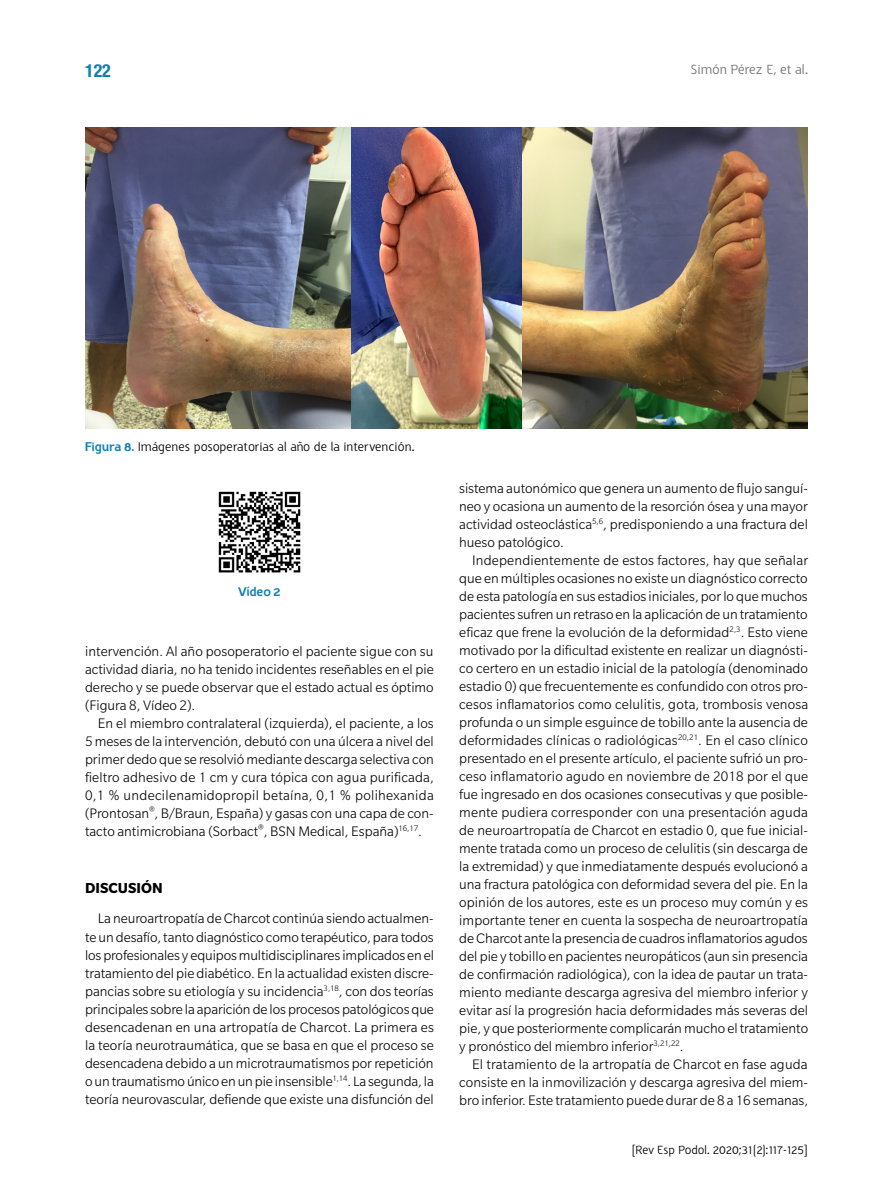
<style>
.page{position:relative;width:893px;height:1191px;background:#fff}
.page>*{position:absolute;margin:0;border:0;box-sizing:border-box;transform-origin:0 0}
.t1{font:700 condensed 18px "Helvetica Neue LT Std";color:#1280b0}
.t2{font:700 15.75px "Slate Pro";color:#000}
.t3{font:300 15px/18px "Slate Pro";color:#000;text-align:justify}
.t4{font:14.25px "Halvorsen";letter-spacing:-.03em;color:#6f6f6f}
.t5{font:13.5px "Halvorsen";letter-spacing:-.02em;color:#000}
.t6{font:800 13.5px "Halvorsen";letter-spacing:-.01em;color:#1280b0}
.t7{font:12.75px "Halvorsen";letter-spacing:-.03em;color:#000}
.s1{font-weight:800;color:#1280b0}
</style>
<div class="page">
<img style="left:218px;top:491px;width:83px;height:82px">
<img style="left:85px;top:128px;width:723px;height:301px">
<p class="t1" style="left:85px;top:59px;width:27px">122</p>
<p class="t4" style="left:691px;top:61px;width:119px">Simón Pérez E, et al.</p>
<p class="t5" style="left:85px;top:439px;width:331px"><span class="s1">Figura 8.</span> Imágenes posoperatorias al año de la intervención.</p>
<p class="t6" style="left:238px;top:584px;width:45px">Vídeo 2</p>
<p class="t3" style="left:85px;top:642px;width:350px">intervención. Al año posoperatorio el paciente sigue con su actividad diaria, no ha tenido incidentes reseñables en el pie derecho y se puede observar que el estado actual es óptimo (Figura 8, Vídeo 2).</p>
<p class="t3" style="left:85px;top:714px;width:350px;text-indent:13px">En el miembro contralateral (izquierda), el paciente, a los 5 meses de la intervención, debutó con una úlcera a nivel del primer dedo que se resolvió mediante descarga selectiva con fieltro adhesivo de 1 cm y cura tópica con agua purificada, 0,1 % undecilenamidopropil betaína, 0,1 % polihexanida (Prontosan<sup>®</sup>, B/Braun, España) y gasas con una capa de con&shy;tacto antimicrobiana (Sorbact<sup>®</sup>, BSN Medical, España)<sup>16,17</sup>.</p>
<p class="t2" style="left:85px;top:879px;width:79px">DISCUSIÓN</p>
<p class="t3" style="left:85px;top:909px;width:350px;text-indent:13px">La neuroartropatía de Charcot continúa siendo actualmen&shy;te un desafío, tanto diagnóstico como terapéutico, para todos los profesionales y equipos multidisciplinares implicados en el tratamiento del pie diabético. En la actualidad existen discre&shy;pancias sobre su etiología y su incidencia<sup>3,18</sup>, con dos teorías principales sobre la aparición de los procesos patológicos que desencadenan en una artropatía de Charcot. La primera es la teoría neurotraumática, que se basa en que el proceso se desencadena debido a un microtraumatismos por repetición o un traumatismo único en un pie insensible<sup>1,14</sup>. La segunda, la teoría neurovascular, defiende que existe una disfunción del</p>
<p class="t3" style="left:459px;top:479px;width:350px">sistema autonómico que genera un aumento de flujo sanguí&shy;neo y ocasiona un aumento de la resorción ósea y una mayor actividad osteoclástica<sup>5,6</sup>, predisponiendo a una fractura del hueso patológico.</p>
<p class="t3" style="left:459px;top:551px;width:350px;text-indent:13px">Independientemente de estos factores, hay que señalar que en múltiples ocasiones no existe un diagnóstico correcto de esta patología en sus estadios iniciales, por lo que muchos pacientes sufren un retraso en la aplicación de un tratamiento eficaz que frene la evolución de la deformidad<sup>2,3</sup>. Esto viene motivado por la dificultad existente en realizar un diagnósti&shy;co certero en un estadio inicial de la patología (denominado estadio 0) que frecuentemente es confundido con otros pro&shy;cesos inflamatorios como celulitis, gota, trombosis venosa profunda o un simple esguince de tobillo ante la ausencia de deformidades clínicas o radiológicas<sup>20,21</sup>. En el caso clínico presentado en el presente artículo, el paciente sufrió un pro&shy;ceso inflamatorio agudo en noviembre de 2018 por el que fue ingresado en dos ocasiones consecutivas y que posible&shy;mente pudiera corresponder con una presentación aguda de neuroartropatía de Charcot en estadio 0, que fue inicial&shy;mente tratada como un proceso de celulitis (sin descarga de la extremidad) y que inmediatamente después evolucionó a una fractura patológica con deformidad severa del pie. En la opinión de los autores, este es un proceso muy común y es importante tener en cuenta la sospecha de neuroartropatía de Charcot ante la presencia de cuadros inflamatorios agudos del pie y tobillo en pacientes neuropáticos (aun sin presencia de confirmación radiológica), con la idea de pautar un trata&shy;miento mediante descarga agresiva del miembro inferior y evitar así la progresión hacia deformidades más severas del pie, y que posteriormente complicarán mucho el tratamiento y pronóstico del miembro inferior<sup>3,21,22</sup>.</p>
<p class="t3" style="left:459px;top:1055px;width:350px;text-indent:13px">El tratamiento de la artropatía de Charcot en fase aguda consiste en la inmovilización y descarga agresiva del miem&shy;bro inferior. Este tratamiento puede durar de 8 a 16 semanas,</p>
<p class="t7" style="left:632px;top:1142px;width:178px">[Rev Esp Podol. 2020;31(2):117-125]</p>
</div>
